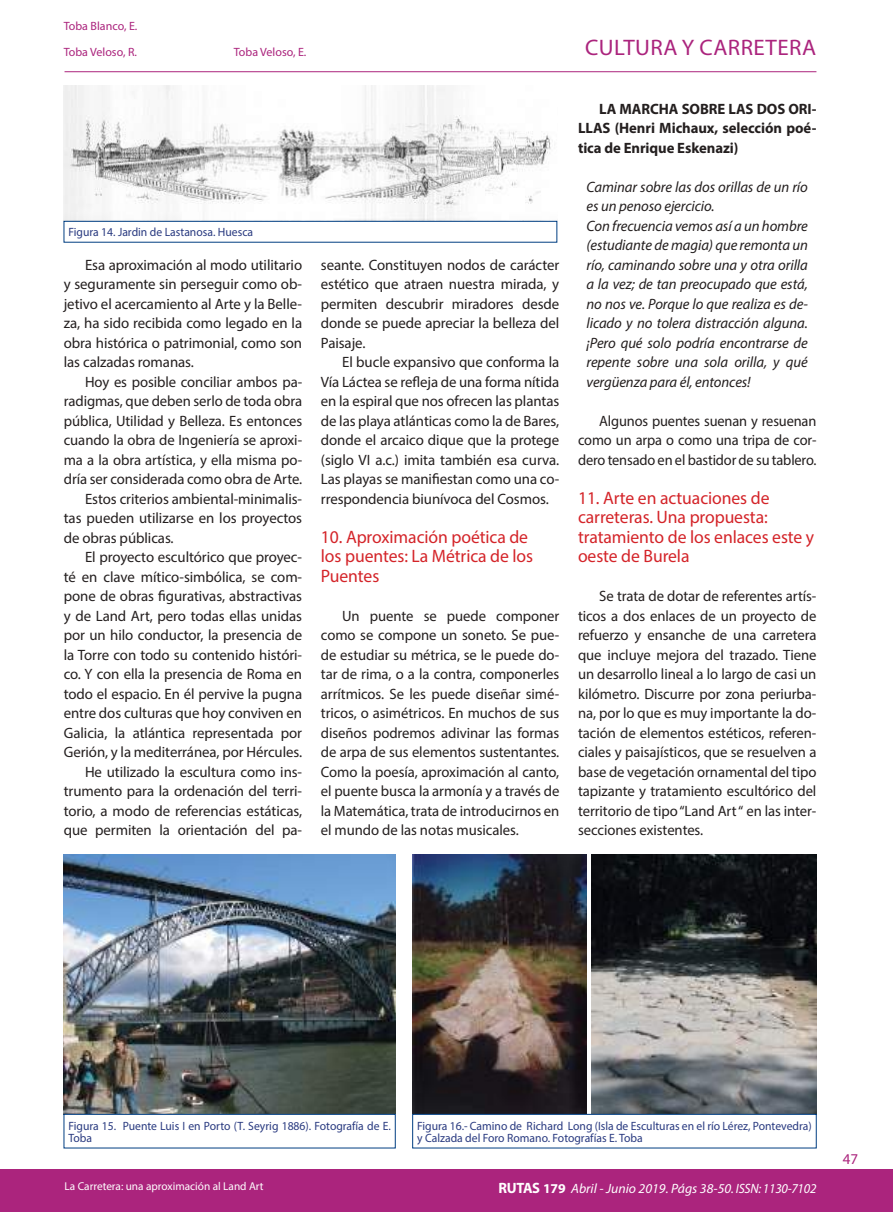
<style>
.page{position:relative;width:893px;height:1212px;background:#fff}
.page>*{position:absolute;margin:0;border:0;box-sizing:border-box;transform-origin:0 0}
.t1{font:22.5px "Myriad Pro";letter-spacing:.02em;color:#ab247d}
.t2{font:18px/19.5px "Myriad Pro";letter-spacing:-.005em;color:#d42429}
.t3{font:15px/19.5px "Myriad Pro";letter-spacing:-.005em;color:#241f1f;text-align:justify}
.t4{font:italic 15px/19.5px "Myriad Pro";letter-spacing:-.005em;color:#241f1f}
.t5{font:15px/19.5px "Myriad Pro";letter-spacing:-.005em;color:#241f1f;text-align:justify;scale:.96 1}
.t6{font:700 15px/19.5px "Myriad Pro";letter-spacing:-.005em;color:#241f1f;text-align:justify}
.t7{font:15px "Myriad Pro";color:#ab247d}
.t8{font:italic 13.5px "Myriad Pro";color:#fff}
.t9{font:12px/12px "Myriad Pro";color:#293a80}
.t10{font:12px "Myriad Pro";color:#ab247d}
.t11{font:11.4px "Myriad Pro";color:#fff}
.s1{font-weight:700;font-style:normal;font-size:15px}
.s2{font-weight:700;font-style:normal}
</style>
<div class="page">
<div style="left:0;top:1169px;width:893px;height:43px;background:#ab247d"></div>
<hr style="left:65px;top:71px;width:751px;height:1px;background:#ab247d">
<img style="left:64px;top:85px;width:493px;height:136px">
<img style="left:64px;top:855px;width:331px;height:259px">
<img style="left:412px;top:855px;width:175px;height:259px">
<img style="left:591px;top:855px;width:225px;height:259px">
<div style="left:64px;top:221px;width:493px;height:21px;border:1px solid #003e82"></div>
<div style="left:64px;top:1114px;width:331px;height:34px;border:1px solid #003e82"></div>
<div style="left:412px;top:1114px;width:404px;height:34px;border:1px solid #003e82"></div>
<p class="t10" style="left:64px;top:19px;width:75px">Toba Blanco, E.</p>
<p class="t10" style="left:64px;top:45px;width:75px">Toba Veloso, R.</p>
<p class="t10" style="left:234px;top:45px;width:74px">Toba Veloso, E.</p>
<p class="t9" style="left:68px;top:226px;width:186px">Figura 14. Jardin de Lastanosa. Huesca</p>
<p class="t3" style="left:64px;top:255px;width:240px;text-indent:21px">Esa aproximación al modo utilitario y seguramente sin perseguir como ob&shy;jetivo el acercamiento al Arte y la Belle&shy;za, ha sido recibida como legado en la obra histórica o patrimonial, como son las calzadas romanas.</p>
<p class="t3" style="left:85px;top:372px;width:219px">Hoy es posible conciliar ambos pa-</p>
<p class="t3" style="left:64px;top:391px;width:240px">radigmas, que deben serlo de toda obra</p>
<p class="t3" style="left:64px;top:411px;width:240px">pública, Utilidad y Belleza. Es entonces</p>
<p class="t3" style="left:64px;top:430px;width:240px">cuando la obra de Ingeniería se aproxi-</p>
<p class="t3" style="left:64px;top:450px;width:240px">ma a la obra artística, y ella misma po-</p>
<p class="t3" style="left:64px;top:469px;width:240px">dría ser considerada como obra de Arte.</p>
<p class="t3" style="left:85px;top:489px;width:219px">Estos criterios ambiental-minimalis-</p>
<p class="t3" style="left:64px;top:508px;width:240px">tas pueden utilizarse en los proyectos</p>
<p class="t3" style="left:64px;top:528px;width:111px">de obras públicas.</p>
<p class="t3" style="left:85px;top:547px;width:219px">El proyecto escultórico que proyec-</p>
<p class="t3" style="left:64px;top:567px;width:240px">té en clave mítico-simbólica, se com-</p>
<p class="t3" style="left:64px;top:586px;width:240px">pone de obras figurativas, abstractivas</p>
<p class="t3" style="left:64px;top:606px;width:240px">y de Land Art, pero todas ellas unidas</p>
<p class="t3" style="left:64px;top:625px;width:240px">por un hilo conductor, la presencia de</p>
<p class="t3" style="left:64px;top:645px;width:240px">la Torre con todo su contenido históri-</p>
<p class="t3" style="left:64px;top:664px;width:240px">co. Y con ella la presencia de Roma en</p>
<p class="t3" style="left:64px;top:684px;width:240px">todo el espacio. En él pervive la pugna</p>
<p class="t3" style="left:64px;top:703px;width:240px">entre dos culturas que hoy conviven en</p>
<p class="t3" style="left:64px;top:723px;width:240px">Galicia, la atlántica representada por</p>
<p class="t3" style="left:64px;top:742px;width:240px">Gerión, y la mediterránea, por Hércules.</p>
<p class="t3" style="left:85px;top:762px;width:219px">He utilizado la escultura como ins-</p>
<p class="t3" style="left:64px;top:781px;width:240px">trumento para la ordenación del terri-</p>
<p class="t3" style="left:64px;top:801px;width:240px">torio, a modo de referencias estáticas,</p>
<p class="t3" style="left:64px;top:820px;width:240px">que permiten la orientación del pa-</p>
<p class="t3" style="left:321px;top:255px;width:240px">seante. Constituyen nodos de carácter estético que atraen nuestra mirada, y permiten descubrir miradores desde donde se puede apreciar la belleza del Paisaje.</p>
<p class="t3" style="left:321px;top:352px;width:240px;text-indent:21px">El bucle expansivo que conforma la Vía Láctea se refleja de una forma nítida en la espiral que nos ofrecen las plantas de las playa atlánticas como la de Bares, donde el arcaico dique que la protege (siglo VI a.c.) imita también esa curva.<br>Las playas se manifiestan como una co&shy;rrespondencia biunívoca del Cosmos.</p>
<p class="t2" style="left:321px;top:527px;width:214px">10. Aproximación poética de los puentes: La Métrica de los<br>Puentes</p>
<p class="t3" style="left:321px;top:606px;width:240px;text-indent:21px">Un puente se puede componer como se compone un soneto. Se pue&shy;de estudiar su métrica, se le puede do&shy;tar de rima, o a la contra, componerles arrítmicos. Se les puede diseñar simé&shy;tricos, o asimétricos. En muchos de sus diseños podremos adivinar las formas de arpa de sus elementos sustentantes.<br>Como la poesía, aproximación al canto, el puente busca la armonía y a través de la Matemática, trata de introducirnos en el mundo de las notas musicales.</p>
<h1 class="t1" style="left:585px;top:33px;width:233px">CULTURA Y CARRETERA</h1>
<p class="t6" style="left:578px;top:98px;width:240px;text-indent:21px">LA MARCHA SOBRE LAS DOS ORI-LLAS (Henri Michaux, selección poé&shy;tica de Enrique Eskenazi)</p>
<p class="t4" style="left:586px;top:177px;width:223px">Caminar sobre las dos orillas de un río es un penoso ejercicio.<br>Con frecuencia vemos así a un hombre (estudiante de magia) que remonta un río, caminando sobre una y otra orilla a la vez; de tan preocupado que está, no nos ve. Porque lo que realiza es de&shy;licado y no tolera distracción alguna. ¡Pero qué solo podría encontrarse de repente sobre una sola orilla, y qué vergüenza para él, entonces!</p>
<p class="t5" style="left:578px;top:411px;width:250px;text-indent:21px">Algunos puentes suenan y resuenan como un arpa o como una tripa de cor&shy;dero tensado en el bastidor de su tablero.</p>
<p class="t2" style="left:578px;top:488px;width:238px">11. Arte en actuaciones de carreteras. Una propuesta: tratamiento de los enlaces este y oeste de Burela</p>
<p class="t3" style="left:578px;top:586px;width:240px;text-indent:21px">Se trata de dotar de referentes artís&shy;ticos a dos enlaces de un proyecto de refuerzo y ensanche de una carretera que incluye mejora del trazado. Tiene un desarrollo lineal a lo largo de casi un kilómetro. Discurre por zona periurba&shy;na, por lo que es muy importante la do&shy;tación de elementos estéticos, referen&shy;ciales y paisajísticos, que se resuelven a base de vegetación ornamental del tipo tapizante y tratamiento escultórico del territorio de tipo “Land Art “ en las inter&shy;secciones existentes.</p>
<p class="t9" style="left:68px;top:1119px;width:324px">Figura 15. Puente Luis I en Porto (T. Seyrig 1886). Fotografía de E.<br>Toba</p>
<p class="t9" style="left:417px;top:1119px;width:396px">Figura 16.- Camino de Richard Long (Isla de Esculturas en el río Lérez, Pontevedra) y Calzada del Foro Romano. Fotografías E. Toba</p>
<p class="t11" style="left:65px;top:1179px;width:200px">La Carretera: una aproximación al Land Art</p>
<p class="t8" style="left:498px;top:1180px;width:319px"><span class="s1">RUTAS</span> <span class="s2">179</span> Abril - Junio 2019. Págs 38-50. ISSN: 1130-7102</p>
<p class="t7" style="left:843px;top:1149px;width:17px">47</p>
</div>
